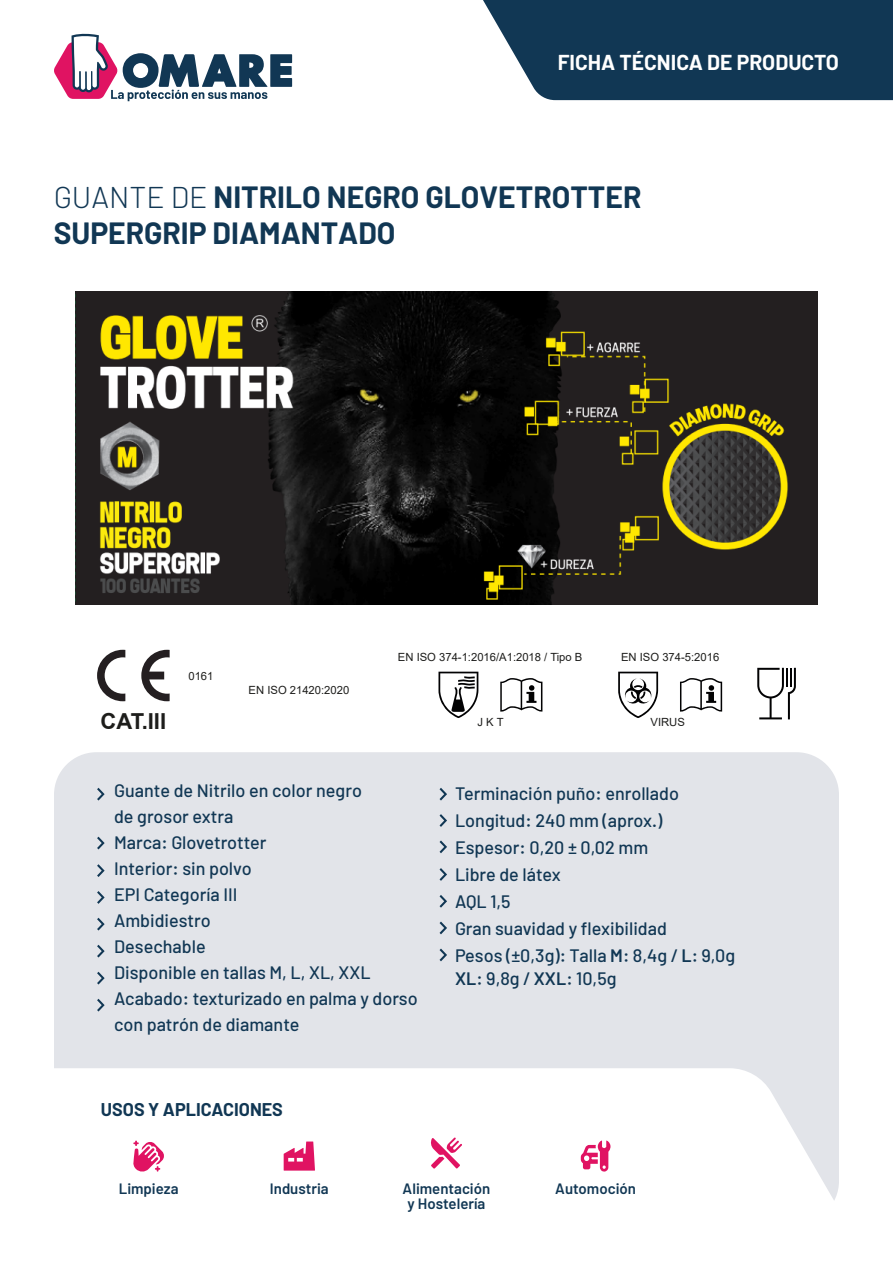
<style>
.page{position:relative;width:893px;height:1263px;background:#fff}
.page>*{position:absolute;margin:0;border:0;box-sizing:border-box;transform-origin:0 0}
.t1{font:700 30px/36px "Barlow";color:#113754}
.t2{font:700 22.05px "Arial";color:#1d1d1b}
.t3{font:700 21px "Barlow";color:#fff}
.t4{font:500 18px/26px "Barlow";color:#113754}
.t5{font:700 18px "Barlow";color:#113754}
.t6{font:600 15px "Barlow";color:#113754}
.t7{font:11.25px "Arial";color:#1d1d1b}
.s1{font-weight:300}
.s2{font-weight:600}
</style>
<div class="page">
<div style="left:54px;top:752px;width:785px;height:471px;background:#e2e4e9;border-radius:43px"></div>
<svg style="left:483px;top:0;width:410px;height:100px;background:#244762"></svg>
<svg style="left:97px;top:788px;width:8px;height:12px"></svg>
<svg style="left:97px;top:837px;width:8px;height:12px"></svg>
<svg style="left:97px;top:864px;width:8px;height:13px"></svg>
<svg style="left:97px;top:891px;width:8px;height:13px"></svg>
<svg style="left:97px;top:918px;width:8px;height:12px"></svg>
<svg style="left:97px;top:945px;width:8px;height:12px"></svg>
<svg style="left:97px;top:972px;width:8px;height:12px"></svg>
<svg style="left:97px;top:999px;width:8px;height:12px"></svg>
<svg style="left:440px;top:788px;width:7px;height:12px"></svg>
<svg style="left:440px;top:840px;width:7px;height:13px"></svg>
<svg style="left:440px;top:814px;width:7px;height:13px"></svg>
<svg style="left:440px;top:868px;width:7px;height:13px"></svg>
<svg style="left:440px;top:895px;width:7px;height:13px"></svg>
<svg style="left:440px;top:921px;width:7px;height:13px"></svg>
<svg style="left:440px;top:948px;width:7px;height:13px"></svg>
<svg style="left:54px;top:33px;width:238px;height:68px"></svg>
<div style="left:54px;top:1068px;width:785px;height:155px;background:#fff"></div>
<svg style="left:581px;top:1140px;width:30px;height:32px"></svg>
<svg style="left:430px;top:1137px;width:32px;height:32px"></svg>
<svg style="left:132px;top:1140px;width:33px;height:32px"></svg>
<svg style="left:284px;top:1141px;width:31px;height:29px"></svg>
<svg style="left:757px;top:668px;width:39px;height:51px"></svg>
<svg style="left:438px;top:672px;width:40px;height:46px"></svg>
<svg style="left:500px;top:678px;width:42px;height:34px"></svg>
<svg style="left:618px;top:672px;width:40px;height:46px"></svg>
<svg style="left:680px;top:678px;width:42px;height:34px"></svg>
<svg style="left:97px;top:650px;width:28px;height:51px"></svg>
<svg style="left:141px;top:650px;width:29px;height:51px"></svg>
<img style="left:75px;top:292px;width:743px;height:312px">
<p class="t3" style="left:558px;top:49px;width:283px">FICHA TÉCNICA DE PRODUCTO</p>
<p class="t1" style="left:54px;top:178px;width:589px"><span class="s1">GUANTE DE</span> NITRILO NEGRO GLOVETROTTER<br>SUPERGRIP DIAMANTADO</p>
<p class="t2" style="left:100px;top:706px;width:67px">CAT.III</p>
<p class="t7" style="left:188px;top:668px;width:27px">0161</p>
<p class="t7" style="left:249px;top:682px;width:102px">EN ISO 21420:2020</p>
<p class="t7" style="left:398px;top:649px;width:186px">EN ISO 374-1:2016/A1:2018 / Tipo B</p>
<p class="t7" style="left:478px;top:714px;width:28px">J K T</p>
<p class="t7" style="left:621px;top:649px;width:100px">EN ISO 374-5:2016</p>
<p class="t7" style="left:650px;top:714px;width:36px">VIRUS</p>
<p class="t4" style="left:114px;top:777px;width:305px">Guante de Nitrilo en color negro<br>de grosor extra<br>Marca: Glovetrotter<br>Interior: sin polvo<br>EPI Categoría III<br>Ambidiestro<br>Desechable<br>Disponible en tallas M, L, XL, XXL<br>Acabado: texturizado en palma y dorso con patrón de diamante</p>
<p class="t4" style="left:455px;top:780px;width:226px">Terminación puño: enrollado</p>
<p class="t4" style="left:455px;top:807px;width:209px">Longitud: 240 mm (aprox.)</p>
<p class="t4" style="left:455px;top:834px;width:195px">Espesor: 0,20 ± 0,02 mm</p>
<p class="t4" style="left:455px;top:861px;width:107px">Libre de látex</p>
<p class="t4" style="left:455px;top:888px;width:57px">AQL 1,5</p>
<p class="t4" style="left:455px;top:915px;width:213px">Gran suavidad y flexibilidad</p>
<p class="t4" style="left:455px;top:942px;width:282px">Pesos (±0,3g): Talla <span class="s2">M</span>: 8,4g / <span class="s2">L</span>: 9,0g</p>
<p class="t4" style="left:455px;top:965px;width:163px"><span class="s2">XL</span>: 9,8g / <span class="s2">XXL</span>: 10,5g</p>
<p class="t5" style="left:101px;top:1098px;width:184px">USOS Y APLICACIONES</p>
<p class="t6" style="left:119px;top:1179px;width:61px">Limpieza</p>
<p class="t6" style="left:403px;top:1179px;width:89px">Alimentación</p>
<p class="t6" style="left:555px;top:1179px;width:82px">Automoción</p>
<p class="t6" style="left:407px;top:1194px;width:79px">y Hostelería</p>
<p class="t6" style="left:270px;top:1179px;width:60px">Industria</p>
</div>
